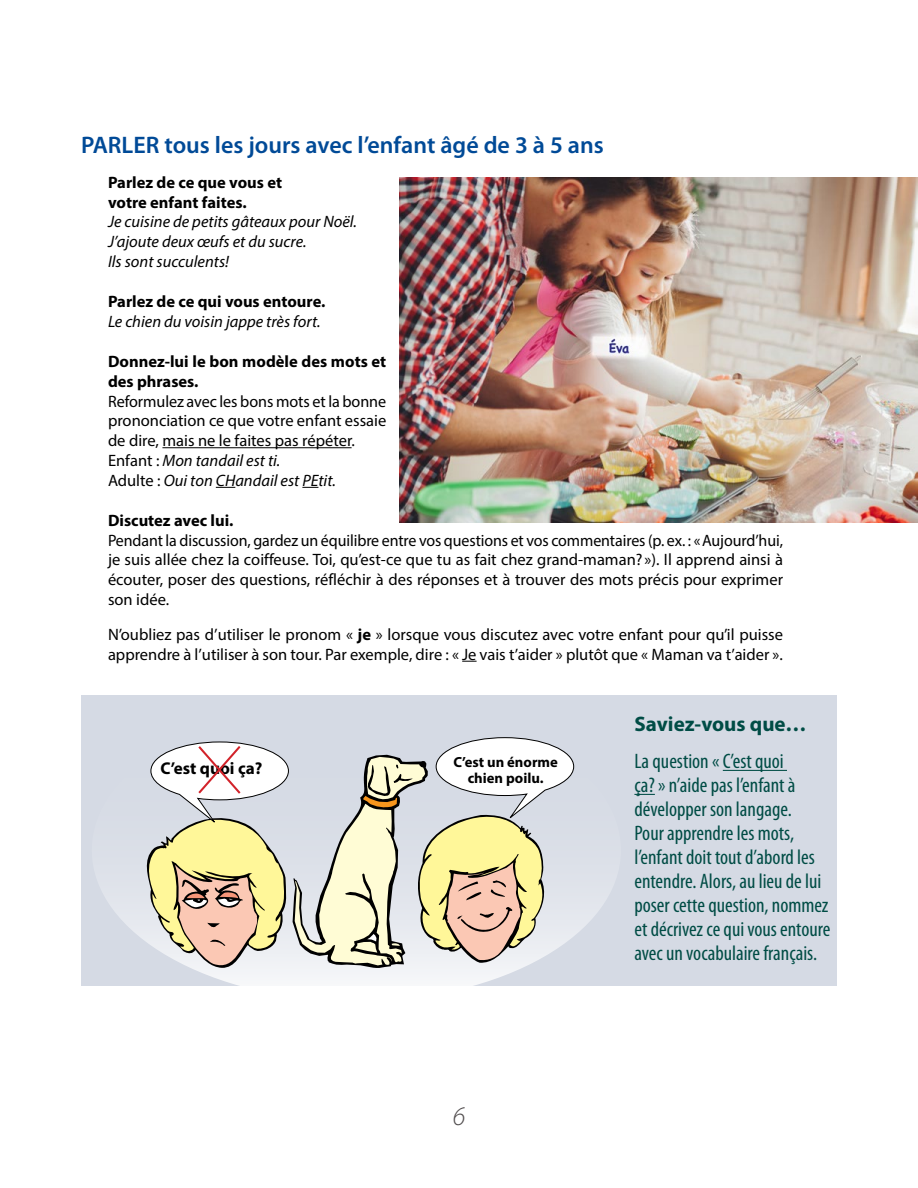
<style>
.page{position:relative;width:918px;height:1188px;background:#fff}
.page>*{position:absolute;margin:0;border:0;box-sizing:border-box;transform-origin:0 0}
.t1{font:italic 300 27px "Myriad Pro";color:#514d4e}
.t2{font:600 24px "Myriad Pro";color:#004a97}
.t3{font:condensed 21px/24px "Myriad Pro";color:#004c45}
.t4{font:700 21px "Myriad Pro";color:#004c45}
.t5{font:700 17.1px "Myriad Pro";color:#000}
.t6{font:16.5px/19.8px "Myriad Pro";color:#000}
.t7{font:700 16.5px/19.8px "Myriad Pro";color:#000}
.t8{font:italic 16.5px/19.8px "Myriad Pro";color:#000}
.t9{font:700 14.7px/16px "Myriad Pro";color:#000;text-align:center}
.s1{font-style:italic}
.s2{font-weight:700}
</style>
<div class="page">
<hr style="left:162px;top:447px;width:190px;height:1px;background:#000">
<svg style="left:216px;top:487px;width:19px;height:1px"></svg>
<svg style="left:302px;top:487px;width:16px;height:1px"></svg>
<svg style="left:462px;top:661px;width:15px;height:1px"></svg>
<div style="left:81px;top:695px;width:756px;height:61px;background:#d5dae4"></div>
<div style="left:81px;top:732px;width:756px;height:254px;background:#d5dae4"></div>
<hr style="left:723px;top:770px;width:64px;height:1px;background:#004c45">
<svg style="left:634px;top:794px;width:21px;height:1px"></svg>
<img style="left:400px;top:177px;width:518px;height:346px">
<svg style="left:92px;top:699px;width:529px;height:302px"></svg>
<svg style="left:142px;top:737px;width:433px;height:235px"></svg>
<h2 class="t2" style="left:81px;top:130px;width:524px">PARLER tous les jours avec l’enfant âgé de 3 à 5 ans</h2>
<p class="t7" style="left:108px;top:172px;width:176px">Parlez de ce que vous et votre enfant faites.</p>
<p class="t8" style="left:108px;top:212px;width:250px">Je cuisine de petits gâteaux pour Noël.<br>J’ajoute deux œufs et du sucre.<br>Ils sont succulents!</p>
<p class="t7" style="left:108px;top:291px;width:219px">Parlez de ce qui vous entoure.</p>
<p class="t8" style="left:108px;top:311px;width:214px">Le chien du voisin jappe très fort.</p>
<p class="t7" style="left:108px;top:351px;width:280px">Donnez-lui le bon modèle des mots et des phrases.</p>
<p class="t6" style="left:108px;top:391px;width:280px">Reformulez avec les bons mots et la bonne prononciation ce que votre enfant essaie de dire, mais ne le faites pas répéter.<br>Enfant : <span class="s1">Mon tandail est ti.<br></span>Adulte : <span class="s1">Oui ton CHandail est PEtit.</span></p>
<p class="t7" style="left:108px;top:510px;width:127px">Discutez avec lui.</p>
<p class="t6" style="left:108px;top:530px;width:677px;text-align:justify">Pendant la discussion, gardez un équilibre entre vos questions et vos commentaires (p. ex. : «Aujourd’hui, je suis allée chez la coiffeuse. Toi, qu’est-ce que tu as fait chez grand-maman? »). Il apprend ainsi à écouter, poser des questions, réfléchir à des réponses et à trouver des mots précis pour exprimer son idée.</p>
<p class="t6" style="left:108px;top:624px;width:677px">N’oubliez pas d’utiliser le pronom « <span class="s2">je</span> » lorsque vous discutez avec votre enfant pour qu’il puisse apprendre à l’utiliser à son tour. Par exemple, dire : « Je vais t’aider » plutôt que « Maman va t’aider ».</p>
<p class="t5" style="left:161px;top:757px;width:103px">C’est quoi ça?</p>
<p class="t9" style="left:453px;top:753px;width:106px">C’est un énorme chien poilu.</p>
<h1 class="t1" style="left:453px;top:1100px;width:14px">6</h1>
<p class="t4" style="left:634px;top:710px;width:173px">Saviez-vous que…</p>
<p class="t3" style="left:634px;top:750px;width:197px">La question « C’est quoi<br>ça? » n’aide pas l’enfant à développer son langage.<br>Pour apprendre les mots, l’enfant doit tout d’abord les entendre. Alors, au lieu de lui poser cette question, nommez et décrivez ce qui vous entoure avec un vocabulaire français.</p>
</div>
